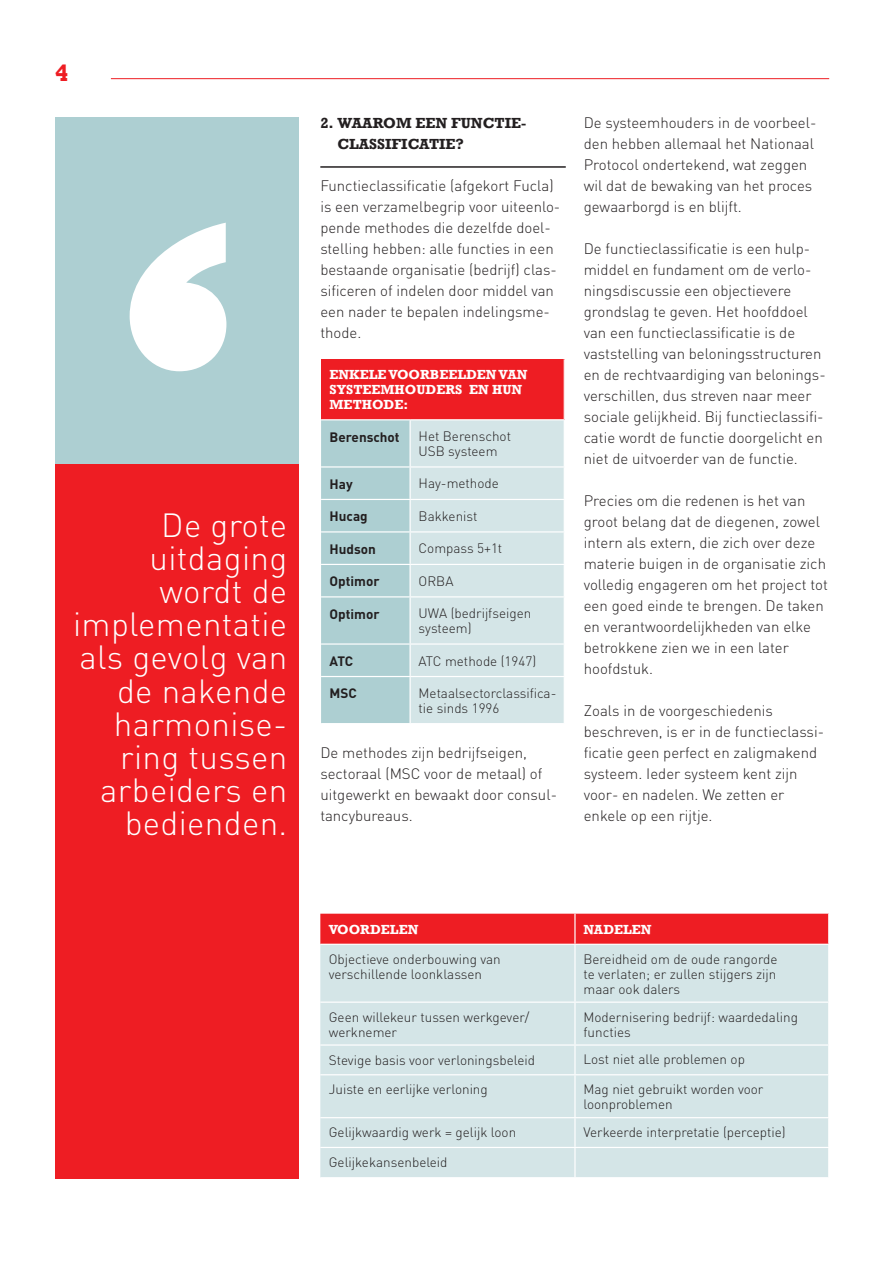
<style>
.page{position:relative;width:893px;height:1263px;background:#fff}
.page>*{position:absolute;margin:0;border:0;box-sizing:border-box;transform-origin:0 0}
.t1{font:300 33.15px/33.2px "DIN";letter-spacing:.01em;color:#fff;text-align:right}
.t2{font:700 24px "Rockwell";color:#ee1d23}
.t3{font:300 15px/21px "DIN";color:#231f20}
.t4{font:700 15px/21px "Rockwell";color:#231f20}
.t5{font:300 13.5px/15px "DIN";color:#231f20}
.t6{font:700 13.5px/15px "Rockwell";color:#fff}
.t7{font:700 13.5px "DIN";color:#231f20}
</style>
<div class="page">
<hr style="left:111px;top:78px;width:718px;height:1px;background:#ee1d23">
<div style="left:55px;top:464px;width:244px;height:714px;background:#ee1d23"></div>
<div style="left:55px;top:118px;width:244px;height:346px;background:#adcfd2"></div>
<svg style="left:130px;top:223px;width:96px;height:148px"></svg>
<hr style="left:320px;top:166px;width:246px;height:2px;background:#231f20">
<div style="left:321px;top:359px;width:243px;height:61px;background:#ee1d23"></div>
<div style="left:321px;top:420px;width:88px;height:303px;background:#adcfd2"></div>
<div style="left:411px;top:420px;width:153px;height:303px;background:#d4e5e7"></div>
<hr style="left:321px;top:419px;width:89px;height:1px;background:#fff">
<hr style="left:410px;top:419px;width:155px;height:1px;background:#fff">
<hr style="left:321px;top:466px;width:89px;height:2px;background:#fff">
<hr style="left:410px;top:466px;width:155px;height:2px;background:#fff">
<hr style="left:321px;top:499px;width:89px;height:1px;background:#fff">
<hr style="left:410px;top:499px;width:155px;height:1px;background:#fff">
<hr style="left:321px;top:531px;width:89px;height:1px;background:#fff">
<hr style="left:410px;top:531px;width:155px;height:1px;background:#fff">
<hr style="left:321px;top:564px;width:89px;height:1px;background:#fff">
<hr style="left:410px;top:564px;width:155px;height:1px;background:#fff">
<hr style="left:321px;top:596px;width:89px;height:1px;background:#fff">
<hr style="left:410px;top:596px;width:155px;height:1px;background:#fff">
<hr style="left:321px;top:643px;width:89px;height:2px;background:#fff">
<hr style="left:410px;top:643px;width:155px;height:2px;background:#fff">
<hr style="left:321px;top:676px;width:89px;height:1px;background:#fff">
<hr style="left:410px;top:676px;width:155px;height:1px;background:#fff">
<div style="left:320px;top:914px;width:508px;height:30px;background:#ee1d23"></div>
<div style="left:320px;top:945px;width:508px;height:232px;background:#d4e5e7"></div>
<hr style="left:574px;top:914px;width:2px;height:30px;background:#fff">
<hr style="left:574px;top:945px;width:2px;height:56px;background:#fff">
<hr style="left:320px;top:1001px;width:255px;height:2px;background:#fff">
<hr style="left:575px;top:1001px;width:254px;height:2px;background:#fff">
<hr style="left:574px;top:1003px;width:2px;height:41px;background:#fff">
<hr style="left:320px;top:1044px;width:255px;height:2px;background:#fff">
<hr style="left:575px;top:1044px;width:254px;height:2px;background:#fff">
<hr style="left:574px;top:1046px;width:2px;height:28px;background:#fff">
<hr style="left:320px;top:1074px;width:255px;height:1px;background:#fff">
<hr style="left:575px;top:1074px;width:254px;height:1px;background:#fff">
<hr style="left:574px;top:1075px;width:2px;height:42px;background:#fff">
<hr style="left:320px;top:1117px;width:255px;height:1px;background:#fff">
<hr style="left:575px;top:1117px;width:254px;height:1px;background:#fff">
<hr style="left:574px;top:1118px;width:2px;height:29px;background:#fff">
<hr style="left:320px;top:1147px;width:255px;height:1px;background:#fff">
<hr style="left:575px;top:1147px;width:254px;height:1px;background:#fff">
<hr style="left:574px;top:1148px;width:2px;height:29px;background:#fff">
<h2 class="t2" style="left:55px;top:58px;width:15px">4</h2>
<h1 class="t1" style="left:73px;top:508px;width:216px">De grote uitdaging wordt de implementatie als gevolg van de nakende harmonise&shy;ring tussen arbeiders en bedienden.</h1>
<p class="t4" style="left:337px;top:113px;width:189px;text-indent:-17px">2. WAAROM EEN FUNCTIE-<br>CLASSIFICATIE?</p>
<p class="t3" style="left:320px;top:175px;width:242px">Functieclassificatie (afgekort Fucla) is een verzamelbegrip voor uiteenlo&shy;pende methodes die dezelfde doel&shy;stelling hebben: alle functies in een bestaande organisatie (bedrijf) clas&shy;sificeren of indelen door middel van een nader te bepalen indelingsme&shy;thode.</p>
<p class="t6" style="left:330px;top:367px;width:199px">ENKELE VOORBEELDEN VAN<br>SYSTEEMHOUDERS EN HUN<br>METHODE:</p>
<p class="t7" style="left:330px;top:428px;width:72px">Berenschot</p>
<p class="t5" style="left:419px;top:429px;width:94px">Het Berenschot<br>USB systeem</p>
<p class="t7" style="left:330px;top:475px;width:25px">Hay</p>
<p class="t5" style="left:419px;top:476px;width:82px">Hay-methode</p>
<p class="t7" style="left:330px;top:508px;width:40px">Hucag</p>
<p class="t5" style="left:419px;top:508px;width:60px">Bakkenist</p>
<p class="t7" style="left:330px;top:540px;width:48px">Hudson</p>
<p class="t5" style="left:419px;top:541px;width:85px">Compass 5+1t</p>
<p class="t7" style="left:330px;top:572px;width:52px">Optimor</p>
<p class="t5" style="left:419px;top:573px;width:36px">ORBA</p>
<p class="t7" style="left:330px;top:605px;width:52px">Optimor</p>
<p class="t5" style="left:419px;top:606px;width:114px">UWA (bedrijfseigen systeem)</p>
<p class="t7" style="left:330px;top:652px;width:25px">ATC</p>
<p class="t5" style="left:419px;top:653px;width:119px">ATC methode (1947)</p>
<p class="t7" style="left:330px;top:685px;width:29px">MSC</p>
<p class="t5" style="left:419px;top:685px;width:139px">Metaalsectorclassifica&shy;tie sinds 1996</p>
<p class="t3" style="left:320px;top:742px;width:238px">De methodes zijn bedrijfseigen, sectoraal (MSC voor de metaal) of uitgewerkt en bewaakt door consul&shy;tancybureaus.</p>
<p class="t3" style="left:584px;top:112px;width:234px">De systeemhouders in de voorbeel&shy;den hebben allemaal het Nationaal<br>Protocol ondertekend, wat zeggen wil dat de bewaking van het proces gewaarborgd is en blijft.</p>
<p class="t3" style="left:584px;top:238px;width:243px">De functieclassificatie is een hulp&shy;middel en fundament om de verlo&shy;ningsdiscussie een objectievere grondslag te geven. Het hoofddoel van een functieclassificatie is de vaststelling van beloningsstructuren en de rechtvaardiging van belonings&shy;verschillen, dus streven naar meer sociale gelijkheid. Bij functieclassifi&shy;catie wordt de functie doorgelicht en niet de uitvoerder van de functie.</p>
<p class="t3" style="left:584px;top:490px;width:246px">Precies om die redenen is het van groot belang dat de diegenen, zowel intern als extern, die zich over deze materie buigen in de organisatie zich volledig engageren om het project tot een goed einde te brengen. De taken en verantwoordelijkheden van elke betrokkene zien we in een later hoofdstuk.</p>
<p class="t3" style="left:584px;top:700px;width:242px">Zoals in de voorgeschiedenis beschreven, is er in de functieclassi&shy;ficatie geen perfect en zaligmakend systeem. Ieder systeem kent zijn voor- en nadelen. We zetten er enkele op een rijtje.</p>
<p class="t6" style="left:329px;top:922px;width:91px">VOORDELEN</p>
<p class="t6" style="left:583px;top:922px;width:70px">NADELEN</p>
<p class="t5" style="left:329px;top:951px;width:173px">Objectieve onderbouwing van verschillende loonklassen</p>
<p class="t5" style="left:583px;top:951px;width:195px;text-align:justify">Bereidheid om de oude rangorde te verlaten; er zullen stijgers zijn maar ook dalers</p>
<p class="t5" style="left:329px;top:1009px;width:202px">Geen willekeur tussen werkgever/ werknemer</p>
<p class="t5" style="left:583px;top:1009px;width:216px">Modernisering bedrijf: waardedaling functies</p>
<p class="t5" style="left:329px;top:1052px;width:208px">Stevige basis voor verloningsbeleid</p>
<p class="t5" style="left:583px;top:1052px;width:163px">Lost niet alle problemen op</p>
<p class="t5" style="left:329px;top:1082px;width:160px">Juiste en eerlijke verloning</p>
<p class="t5" style="left:583px;top:1082px;width:181px">Mag niet gebruikt worden voor loonproblemen</p>
<p class="t5" style="left:329px;top:1124px;width:189px">Gelijkwaardig werk = gelijk loon</p>
<p class="t5" style="left:583px;top:1124px;width:204px">Verkeerde interpretatie (perceptie)</p>
<p class="t5" style="left:329px;top:1154px;width:120px">Gelijkekansenbeleid</p>
</div>
